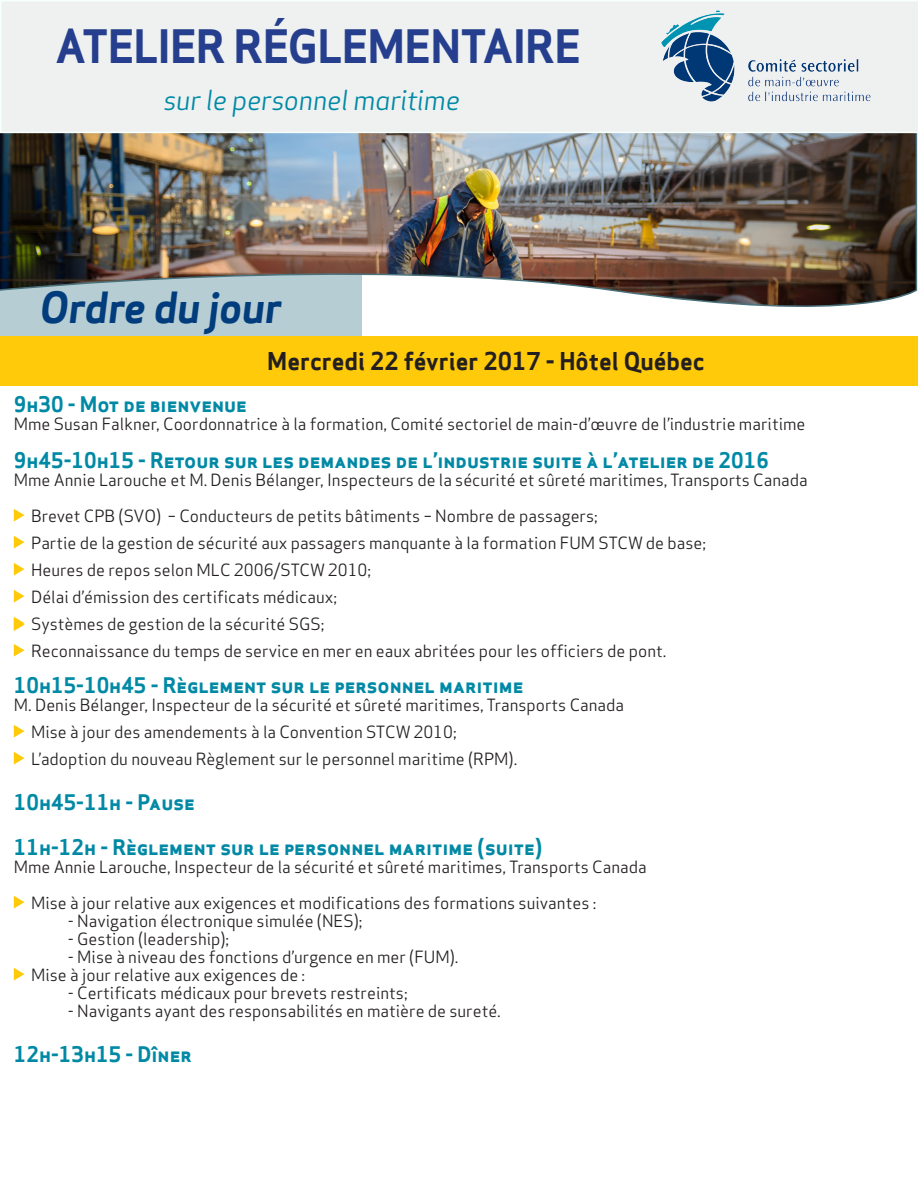
<style>
.page{position:relative;width:918px;height:1188px;background:#fff}
.page>*{position:absolute;margin:0;border:0;box-sizing:border-box;transform-origin:0 0}
.t1{font:700 45px "Apex Sans";letter-spacing:-.02em;color:#253f8e}
.t2{font:italic 700 42px "Apex Sans";letter-spacing:-.015em;color:#013d7d}
.t3{font:italic 27px "Apex Sans";letter-spacing:-.015em;color:#0089a5}
.t4{font:700 24px "Apex Sans";color:#231f20}
.t5{font:700 21px "Apex Sans";color:#0089a5}
.t6{font:16.5px "Apex Sans";color:#231f20}
</style>
<div class="page">
<svg style="left:14px;top:509px;width:11px;height:13px"></svg>
<svg style="left:14px;top:536px;width:11px;height:13px"></svg>
<svg style="left:14px;top:563px;width:11px;height:13px"></svg>
<svg style="left:14px;top:590px;width:11px;height:13px"></svg>
<svg style="left:14px;top:644px;width:11px;height:13px"></svg>
<svg style="left:14px;top:725px;width:11px;height:13px"></svg>
<svg style="left:14px;top:752px;width:11px;height:13px"></svg>
<svg style="left:14px;top:896px;width:11px;height:13px"></svg>
<svg style="left:14px;top:968px;width:11px;height:13px"></svg>
<svg style="left:14px;top:617px;width:11px;height:14px"></svg>
<div style="left:0;top:236px;width:362px;height:108px;background:#b6cdd3"></div>
<img style="left:0;top:133px;width:918px;height:174px">
<div style="left:1px;top:1px;width:917px;height:131px;background:#eff1f0"></div>
<div style="left:0;top:336px;width:918px;height:50px;background:#feca0a"></div>
<img style="left:656px;top:8px;width:220px;height:96px">
<p class="t1" style="left:56px;top:17px;width:527px">ATELIER RÉGLEMENTAIRE</p>
<p class="t3" style="left:164px;top:78px;width:298px">sur le personnel maritime</p>
<p class="t2" style="left:40px;top:280px;width:244px">Ordre du jour</p>
<p class="t4" style="left:267px;top:345px;width:439px">Mercredi 22 février 2017 - Hôtel Québec</p>
<p class="t5" style="left:14px;top:391px;width:235px">9h30 - Mot de bienvenue</p>
<p class="t6" style="left:14px;top:410px;width:793px">Mme Susan Falkner, Coordonnatrice à la formation, Comité sectoriel de main-d’œuvre de l’industrie maritime</p>
<p class="t5" style="left:14px;top:446px;width:757px">9h45-10h15 - Retour sur les demandes de l’industrie suite à l’atelier de 2016</p>
<p class="t6" style="left:14px;top:466px;width:796px">Mme Annie Larouche et M. Denis Bélanger, Inspecteurs de la sécurité et sûreté maritimes, Transports Canada</p>
<p class="t6" style="left:31px;top:502px;width:568px">Brevet CPB (SVO) – Conducteurs de petits bâtiments – Nombre de passagers;</p>
<p class="t6" style="left:31px;top:529px;width:676px">Partie de la gestion de sécurité aux passagers manquante à la formation FUM STCW de base;</p>
<p class="t6" style="left:31px;top:556px;width:341px">Heures de repos selon MLC 2006/STCW 2010;</p>
<p class="t6" style="left:31px;top:583px;width:307px">Délai d’émission des certificats médicaux;</p>
<p class="t6" style="left:31px;top:610px;width:295px">Systèmes de gestion de la sécurité SGS;</p>
<p class="t6" style="left:31px;top:637px;width:637px">Reconnaissance du temps de service en mer en eaux abritées pour les officiers de pont.</p>
<p class="t5" style="left:14px;top:671px;width:511px">10h15-10h45 - Règlement sur le personnel maritime</p>
<p class="t6" style="left:14px;top:691px;width:612px">M. Denis Bélanger, Inspecteur de la sécurité et sûreté maritimes, Transports Canada</p>
<p class="t6" style="left:31px;top:718px;width:427px">Mise à jour des amendements à la Convention STCW 2010;</p>
<p class="t6" style="left:31px;top:745px;width:488px">L’adoption du nouveau Règlement sur le personnel maritime (RPM).</p>
<p class="t5" style="left:14px;top:788px;width:183px">10h45-11h - Pause</p>
<p class="t5" style="left:14px;top:833px;width:530px">11h-12h - Règlement sur le personnel maritime (suite)</p>
<p class="t6" style="left:14px;top:853px;width:634px">Mme Annie Larouche, Inspecteur de la sécurité et sûreté maritimes, Transports Canada</p>
<p class="t6" style="left:31px;top:889px;width:567px">Mise à jour relative aux exigences et modifications des formations suivantes :</p>
<p class="t6" style="left:68px;top:907px;width:296px">- Navigation électronique simulée (NES);</p>
<p class="t6" style="left:68px;top:925px;width:163px">- Gestion (leadership);</p>
<p class="t6" style="left:68px;top:943px;width:392px">- Mise à niveau des fonctions d’urgence en mer (FUM).</p>
<p class="t6" style="left:31px;top:961px;width:276px">Mise à jour relative aux exigences de :</p>
<p class="t6" style="left:68px;top:979px;width:341px">- Certificats médicaux pour brevets restreints;</p>
<p class="t6" style="left:68px;top:997px;width:435px">- Navigants ayant des responsabilités en matière de sureté.</p>
<p class="t5" style="left:14px;top:1040px;width:180px">12h-13h15 - Dîner</p>
</div>
